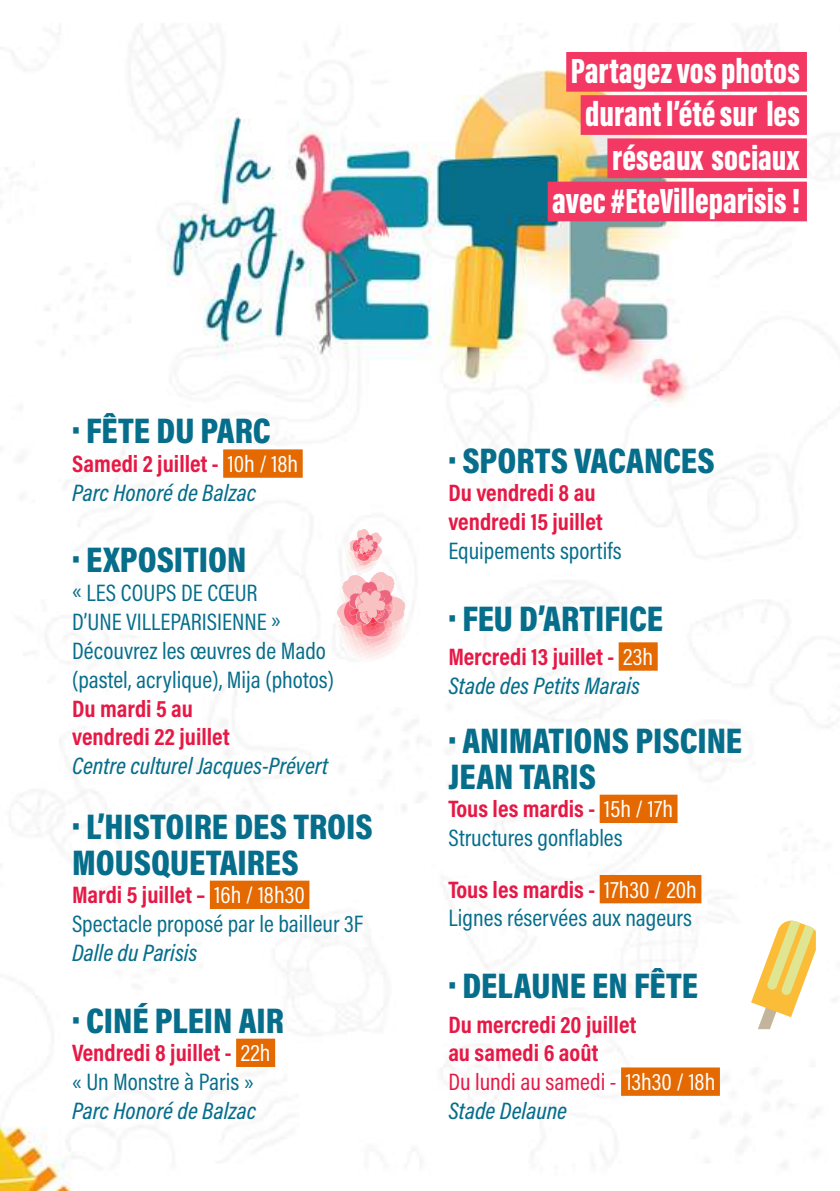
<style>
.page{position:relative;width:840px;height:1191px;background:#fff}
.page>*{position:absolute;margin:0;border:0;box-sizing:border-box;transform-origin:0 0}
.t1{font:900 36px/36px "Acumin Pro Cond";color:#066e8b}
.t2{font:900 36px/43.2px "Acumin Pro Extra Cond";color:#fff;text-align:right}
.t3{font:24px/28.8px "Acumin Pro Cond";color:#066e8b}
.t4{font:700 24px/28.8px "Acumin Pro Cond";color:#e61946}
.t5{font:italic 500 24px/28.8px "Acumin Pro Cond";color:#066e8b}
.s1{color:#f23863}
.s2{font-weight:700;font-style:normal;color:#e61946}
.s3{font-weight:400;font-style:normal;color:#fff}
.s4{font-weight:700;color:#e61946}
.s5{color:#fff}
.s6{font-weight:400;color:#fff}
.s7{font-weight:400;color:#066e8b}
.s8{font-weight:400}
.s9{font-weight:500;font-style:italic;color:#066e8b}
</style>
<div class="page">
<img style="left:0;top:24px;width:839px;height:1167px">
<div style="left:223px;top:449px;width:79px;height:29px;background:#e36900"></div>
<div style="left:210px;top:880px;width:99px;height:29px;background:#e36900"></div>
<div style="left:236px;top:1038px;width:39px;height:29px;background:#e36900"></div>
<div style="left:618px;top:642px;width:39px;height:28px;background:#e36900"></div>
<div style="left:599px;top:794px;width:78px;height:29px;background:#e36900"></div>
<div style="left:599px;top:875px;width:102px;height:28px;background:#e36900"></div>
<div style="left:620px;top:1067px;width:99px;height:28px;background:#e36900"></div>
<img style="left:335px;top:646px;width:70px;height:16px">
<img style="left:356px;top:646px;width:36px;height:1px">
<svg style="left:335px;top:528px;width:70px;height:118px"></svg>
<svg style="left:750px;top:920px;width:65px;height:109px"></svg>
<div style="left:566px;top:52px;width:240px;height:40px;background:#f23863"></div>
<div style="left:580px;top:95px;width:226px;height:40px;background:#f23863"></div>
<div style="left:607px;top:138px;width:199px;height:40px;background:#f23863"></div>
<div style="left:547px;top:182px;width:259px;height:39px;background:#f23863"></div>
<h1 class="t2" style="left:552px;top:49px;width:256px">Partagez vos photos<span class="s1">. </span>durant l’été sur les<span class="s1">. </span>réseaux<span class="s1">.</span>sociaux<span class="s1">. </span>avec #EteVilleparisis !<span class="s1">.</span></h1>
<h1 class="t1" style="left:72px;top:412px;width:200px">· FÊTE DU PARC</h1>
<p class="t5" style="left:72px;top:449px;width:227px"><span class="s2">Samedi 2 juillet -</span> <span class="s3">10h / 18h<br></span>Parc Honoré de Balzac</p>
<h1 class="t1" style="left:72px;top:541px;width:176px">· EXPOSITION</h1>
<p class="t3" style="left:72px;top:578px;width:263px">« LES COUPS DE CŒUR<br>D’UNE VILLEPARISIENNE »<br>Découvrez les œuvres de Mado (pastel, acrylique), Mija (photos)</p>
<p class="t4" style="left:72px;top:693px;width:159px">Du mardi 5 au vendredi 22 juillet</p>
<p class="t5" style="left:72px;top:751px;width:257px">Centre culturel Jacques-Prévert</p>
<h1 class="t1" style="left:72px;top:807px;width:302px">· L’HISTOIRE DES TROIS<br>MOUSQUETAIRES</h1>
<p class="t3" style="left:72px;top:880px;width:292px"><span class="s4">Mardi 5 juillet –</span> <span class="s5">16h / 18h30<br></span>Spectacle proposé par le bailleur 3F</p>
<p class="t5" style="left:72px;top:937px;width:127px">Dalle du Parisis</p>
<h1 class="t1" style="left:72px;top:1001px;width:213px">· CINÉ PLEIN AIR</h1>
<p class="t4" style="left:72px;top:1038px;width:200px">Vendredi 8 juillet - <span class="s6">22h </span><span class="s7">« Un Monstre à Paris »</span></p>
<p class="t5" style="left:72px;top:1095px;width:186px">Parc Honoré de Balzac</p>
<h1 class="t1" style="left:448px;top:441px;width:268px">· SPORTS VACANCES</h1>
<p class="t4" style="left:448px;top:478px;width:156px">Du vendredi 8 au vendredi 15 juillet</p>
<p class="t3" style="left:448px;top:536px;width:175px">Equipements sportifs</p>
<h1 class="t1" style="left:448px;top:599px;width:216px">· FEU D’ARTIFICE</h1>
<p class="t5" style="left:448px;top:642px;width:206px"><span class="s2">Mercredi 13 juillet -</span> <span class="s3">23h<br></span>Stade des Petits Marais</p>
<h1 class="t1" style="left:448px;top:721px;width:295px">· ANIMATIONS PISCINE<br>JEAN TARIS</h1>
<p class="t3" style="left:448px;top:794px;width:226px"><span class="s4">Tous les mardis -</span> <span class="s5">15h / 17h<br></span>Structures gonflables</p>
<p class="t3" style="left:448px;top:874px;width:250px"><span class="s4">Tous les mardis -</span> <span class="s5">17h30 / 20h<br></span>Lignes réservées aux nageurs</p>
<h1 class="t1" style="left:448px;top:966px;width:251px">· DELAUNE EN FÊTE</h1>
<p class="t4" style="left:448px;top:1009px;width:268px">Du mercredi 20 juillet<br>au samedi 6 août<br><span class="s8">Du lundi au samedi -</span> <span class="s6">13h30 / 18h<br></span><span class="s9">Stade Delaune</span></p>
</div>
